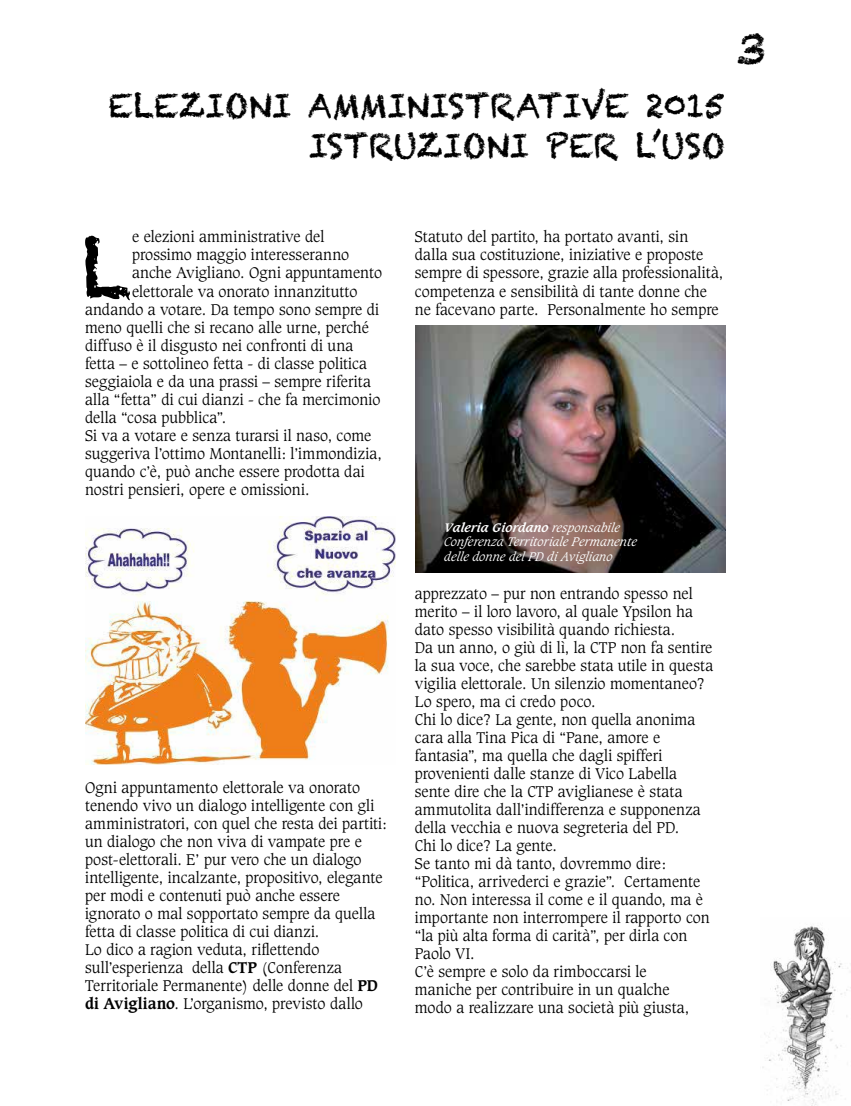
<style>
.page{position:relative;width:851px;height:1106px;background:#fff}
.page>*{position:absolute;margin:0;border:0;box-sizing:border-box;transform-origin:0 0}
.t1{font:80.55px "Chalkduster";color:#000}
.t2{font:43.5px "Chalkduster";color:#000}
.t3{font:33px/39.6px "Chalkduster";letter-spacing:-.005em;color:#000;text-align:right}
.t4{font:300 15px/18px "Caxton";letter-spacing:.01em;color:#000}
.t5{font:italic 300 12px/14.4px "Caxton";letter-spacing:.005em;color:#fff}
.s1{font-weight:700}
</style>
<div class="page">
<img style="left:762px;top:926px;width:86px;height:180px">
<img style="left:415px;top:325px;width:310px;height:248px">
<img style="left:85px;top:517px;width:311px;height:247px">
<h3 class="t3" style="left:109px;top:86px;width:618px">ELEZIONI AMMINISTRATIVE 2015<br>ISTRUZIONI PER L’USO</h3>
<h2 class="t2" style="left:735px;top:23px;width:31px">3</h2>
<h1 class="t1" style="left:81px;top:221px;width:53px">L</h1>
<p class="t4" style="left:132px;top:228px;width:194px">e elezioni amministrative del</p>
<p class="t4" style="left:132px;top:246px;width:218px">prossimo maggio interesseranno</p>
<p class="t4" style="left:132px;top:264px;width:251px">anche Avigliano. Ogni appuntamento</p>
<p class="t4" style="left:132px;top:282px;width:227px">elettorale va onorato innanzitutto</p>
<p class="t4" style="left:85px;top:300px;width:295px">andando a votare. Da tempo sono sempre di</p>
<p class="t4" style="left:85px;top:318px;width:285px">meno quelli che si recano alle urne, perché</p>
<p class="t4" style="left:85px;top:336px;width:269px">diffuso è il disgusto nei confronti di una</p>
<p class="t4" style="left:85px;top:354px;width:283px">fetta – e sottolineo fetta - di classe politica</p>
<p class="t4" style="left:85px;top:372px;width:287px">seggiaiola e da una prassi – sempre riferita</p>
<p class="t4" style="left:85px;top:390px;width:297px">alla “fetta” di cui dianzi - che fa mercimonio</p>
<p class="t4" style="left:85px;top:408px;width:143px">della “cosa pubblica”.</p>
<p class="t4" style="left:85px;top:426px;width:288px">Si va a votare e senza turarsi il naso, come</p>
<p class="t4" style="left:85px;top:444px;width:298px">suggeriva l’ottimo Montanelli: l’immondizia,</p>
<p class="t4" style="left:85px;top:462px;width:281px">quando c’è, può anche essere prodotta dai</p>
<p class="t4" style="left:85px;top:480px;width:226px">nostri pensieri, opere e omissioni.</p>
<p class="t4" style="left:85px;top:779px;width:303px">Ogni appuntamento elettorale va onorato tenendo vivo un dialogo intelligente con gli amministratori, con quel che resta dei partiti: un dialogo che non viva di vampate pre e post-elettorali. E’ pur vero che un dialogo intelligente, incalzante, propositivo, elegante per modi e contenuti può anche essere ignorato o mal sopportato sempre da quella fetta di classe politica di cui dianzi.<br>Lo dico a ragion veduta, riflettendo sull’esperienza della <span class="s1">CTP</span> (Conferenza Territoriale Permanente) delle donne del <span class="s1">PD di Avigliano</span>. L’organismo, previsto dallo</p>
<p class="t4" style="left:415px;top:228px;width:310px">Statuto del partito, ha portato avanti, sin dalla sua costituzione, iniziative e proposte sempre di spessore, grazie alla professionalità, competenza e sensibilità di tante donne che ne facevano parte. Personalmente ho sempre</p>
<p class="t5" style="left:444px;top:521px;width:194px"><span class="s1">Valeria Giordano</span> responsabile<br>Conferenza Territoriale Permanente delle donne del PD di Avigliano</p>
<p class="t4" style="left:415px;top:584px;width:300px">apprezzato – pur non entrando spesso nel merito – il loro lavoro, al quale Ypsilon ha dato spesso visibilità quando richiesta.<br>Da un anno, o giù di lì, la CTP non fa sentire la sua voce, che sarebbe stata utile in questa vigilia elettorale. Un silenzio momentaneo?<br>Lo spero, ma ci credo poco.<br>Chi lo dice? La gente, non quella anonima cara alla Tina Pica di “Pane, amore e fantasia”, ma quella che dagli spifferi provenienti dalle stanze di Vico Labella sente dire che la CTP aviglianese è stata ammutolita dall’indifferenza e supponenza della vecchia e nuova segreteria del PD.<br>Chi lo dice? La gente.<br>Se tanto mi dà tanto, dovremmo dire: “Politica, arrivederci e grazie”. Certamente no. Non interessa il come e il quando, ma è importante non interrompere il rapporto con “la più alta forma di carità”, per dirla con Paolo VI.<br>C’è sempre e solo da rimboccarsi le<br>maniche per contribuire in un qualche<br>modo a realizzare una società più giusta,</p>
</div>
